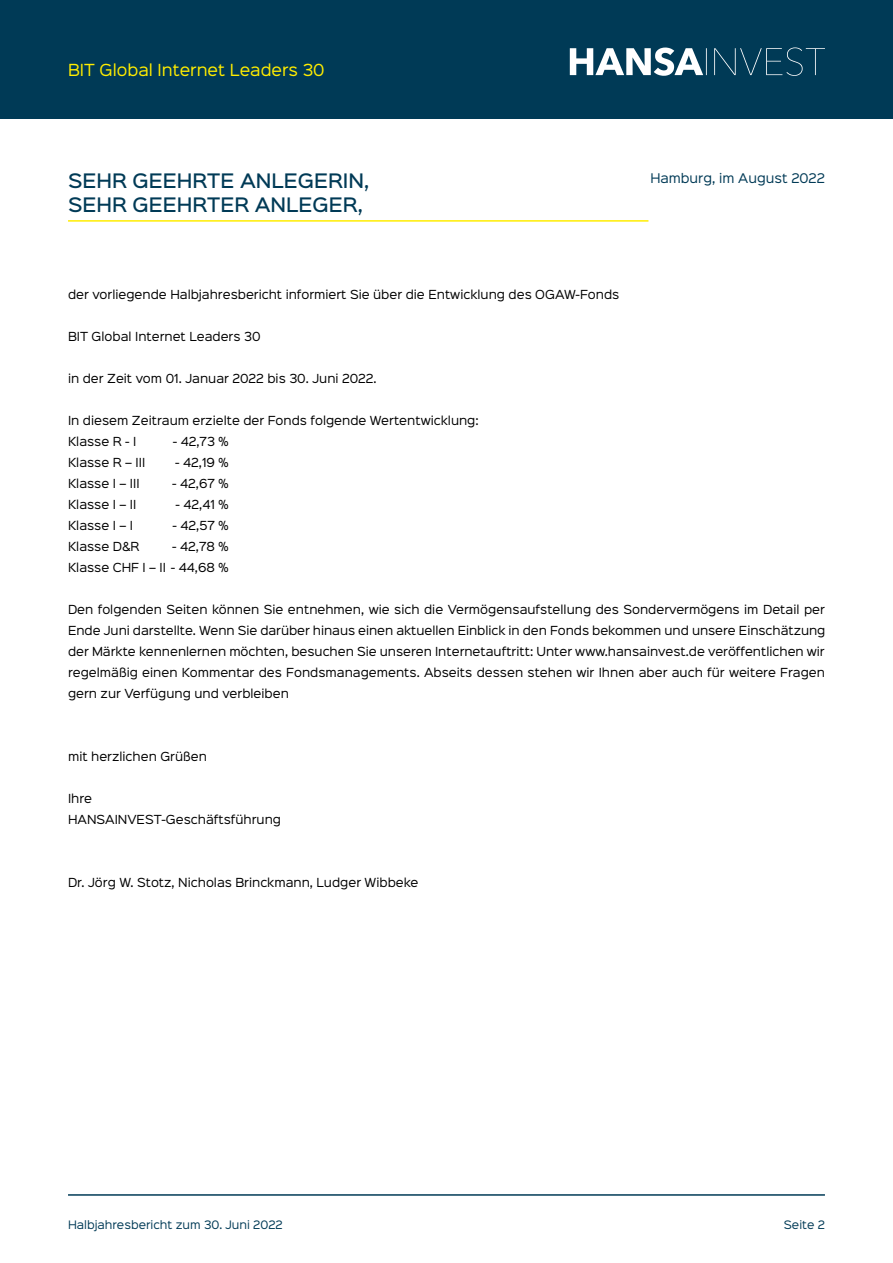
<style>
.page{position:relative;width:893px;height:1263px;background:#fff}
.page>*{position:absolute;margin:0;border:0;box-sizing:border-box;transform-origin:0 0}
.t1{font:500 18px/24px "Sinkin Sans 500";color:#003a56}
.t2{font:15px "Sinkin Sans 400";color:#ffed00}
.t3{font:12px "Sinkin Sans 400";color:#003a56}
.t4{font:11.25px/21px "Sinkin Sans 400";color:#000}
.t5{font:10.5px "Sinkin Sans 400";color:#003a56}
</style>
<div class="page">
<div style="left:0;top:0;width:893px;height:119px;background:#003a56"></div>
<svg style="left:570px;top:47px;width:255px;height:29px"></svg>
<hr style="left:68px;top:1194px;width:757px;height:2px;background:#003a56">
<hr style="left:68px;top:220px;width:580px;height:2px;background:#ffed00">
<h2 class="t2" style="left:68px;top:57px;width:258px">BIT Global Internet Leaders 30</h2>
<h1 class="t1" style="left:68px;top:167px;width:303px">SEHR GEEHRTE ANLEGERIN,<br>SEHR GEEHRTER ANLEGER,</h1>
<p class="t3" style="left:650px;top:168px;width:176px">Hamburg, im August 2022</p>
<p class="t4" style="left:68px;top:283px;width:553px">der vorliegende Halbjahresbericht informiert Sie über die Entwicklung des OGAW-Fonds</p>
<p class="t4" style="left:68px;top:325px;width:194px">BIT Global Internet Leaders 30</p>
<p class="t4" style="left:68px;top:367px;width:310px">in der Zeit vom 01. Januar 2022 bis 30. Juni 2022.</p>
<p class="t4" style="left:68px;top:409px;width:412px">In diesem Zeitraum erzielte der Fonds folgende Wertentwicklung:<br>Klasse R - I</p>
<p class="t4" style="left:173px;top:430px;width:57px">- 42,73 %</p>
<p class="t4" style="left:68px;top:451px;width:79px">Klasse R – III</p>
<p class="t4" style="left:175px;top:451px;width:55px">- 42,19 %</p>
<p class="t4" style="left:68px;top:472px;width:73px">Klasse I – III</p>
<p class="t4" style="left:172px;top:472px;width:58px">- 42,67 %</p>
<p class="t4" style="left:68px;top:493px;width:70px">Klasse I – II</p>
<p class="t4" style="left:176px;top:493px;width:55px">- 42,41 %</p>
<p class="t4" style="left:68px;top:514px;width:67px">Klasse I – I</p>
<p class="t4" style="left:173px;top:514px;width:57px">- 42,57 %</p>
<p class="t4" style="left:68px;top:535px;width:73px">Klasse D&amp;R</p>
<p class="t4" style="left:68px;top:535px;width:162px;text-align:right">- 42,78 %<br>Klasse CHF I – II - 44,68 %</p>
<p class="t4" style="left:68px;top:598px;width:759px;text-align:justify">Den folgenden Seiten können Sie entnehmen, wie sich die Vermögensaufstellung des Sondervermögens im Detail per Ende Juni darstellte. Wenn Sie darüber hinaus einen aktuellen Einblick in den Fonds bekommen und unsere Einschätzung der Märkte kennenlernen möchten, besuchen Sie unseren Internetauftritt: Unter www.hansainvest.de veröffentlichen wir regelmäßig einen Kommentar des Fondsmanagements. Abseits dessen stehen wir Ihnen aber auch für weitere Fragen gern zur Verfügung und verbleiben</p>
<p class="t4" style="left:68px;top:745px;width:140px">mit herzlichen Grüßen</p>
<p class="t4" style="left:68px;top:787px;width:215px">Ihre<br>HANSAINVEST-Geschäftsführung</p>
<p class="t4" style="left:68px;top:871px;width:352px">Dr. Jörg W. Stotz, Nicholas Brinckmann, Ludger Wibbeke</p>
<p class="t5" style="left:68px;top:1216px;width:216px">Halbjahresbericht zum 30. Juni 2022</p>
<p class="t5" style="left:784px;top:1216px;width:43px">Seite 2</p>
</div>
